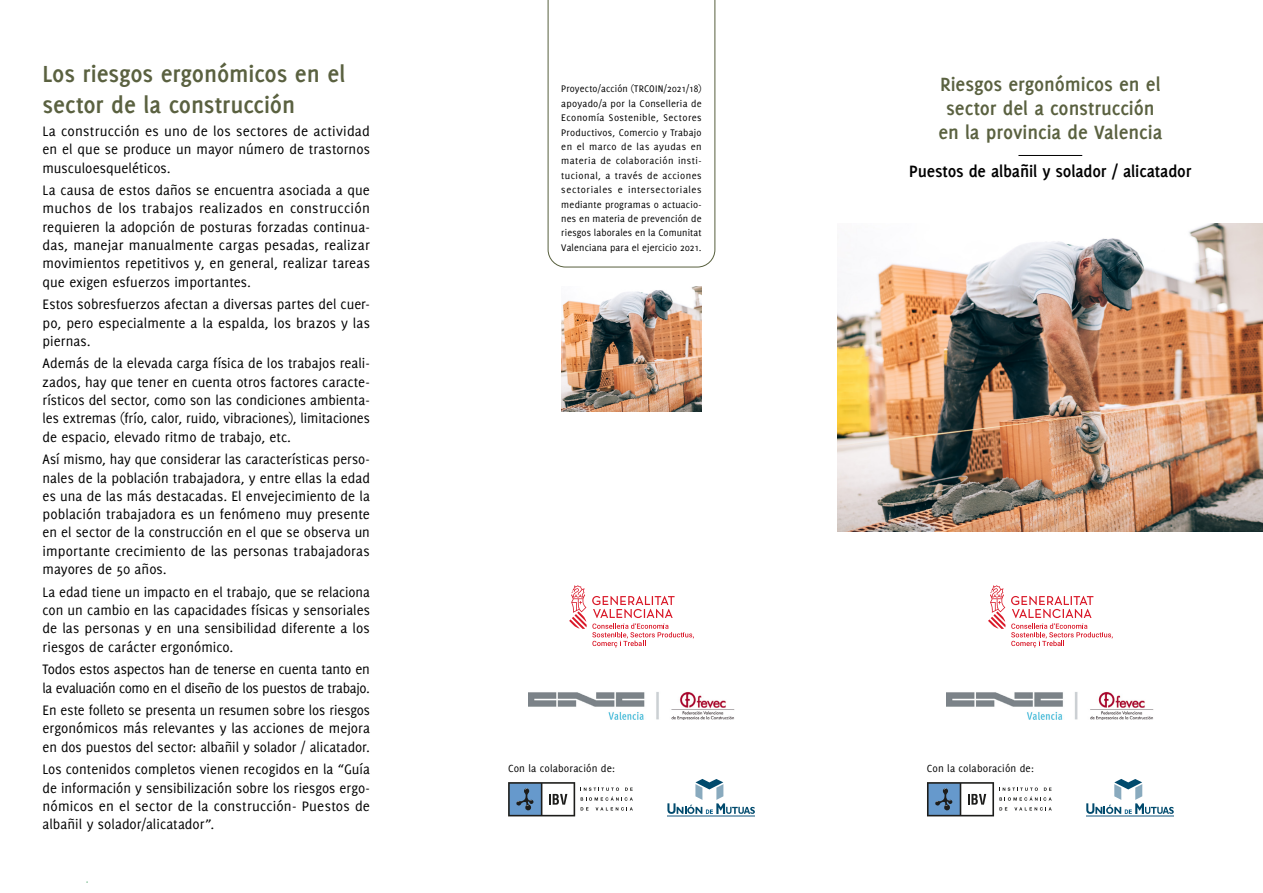
<style>
.page{position:relative;width:1263px;height:893px;background:#fff}
.page>*{position:absolute;margin:0;border:0;box-sizing:border-box;transform-origin:0 0}
.t1{font:700 25.5px/31.8px "Delicious";letter-spacing:-.005em;color:#5a6140}
.t2{font:700 21px/24px "Delicious";letter-spacing:-.005em;color:#5a6140;text-align:center}
.t3{font:700 18px "Delicious";letter-spacing:-.01em;color:#000}
.t4{font:15px/18.3px "Delicious";color:#000;text-align:justify}
.t5{font:15px/18.3px "Delicious";letter-spacing:-.02em;color:#000}
.t6{font:11.25px "Delicious";letter-spacing:.015em;color:#000}
.t7{font:10.5px/14.4px "Delicious";letter-spacing:.015em;color:#000;text-align:justify}
</style>
<div class="page">
<img style="left:838px;top:223px;width:425px;height:309px">
<hr style="left:1018px;top:155px;width:64px;height:1px;background:#000">
<svg style="left:988px;top:585px;width:125px;height:63px"></svg>
<svg style="left:927px;top:782px;width:125px;height:34px"></svg>
<svg style="left:1086px;top:779px;width:88px;height:35px"></svg>
<hr style="left:1086px;top:815px;width:88px;height:1px;background:#89aabe">
<img style="left:947px;top:692px;width:207px;height:28px">
<svg style="left:569px;top:585px;width:125px;height:63px"></svg>
<svg style="left:508px;top:782px;width:67px;height:34px"></svg>
<svg style="left:581px;top:807px;width:7px;height:3px"></svg>
<svg style="left:595px;top:807px;width:38px;height:4px"></svg>
<svg style="left:581px;top:787px;width:52px;height:14px"></svg>
<svg style="left:667px;top:779px;width:88px;height:35px"></svg>
<hr style="left:667px;top:815px;width:88px;height:1px;background:#89aabe">
<img style="left:528px;top:692px;width:207px;height:28px">
<img style="left:561px;top:286px;width:141px;height:125px">
<svg style="left:548px;top:0;width:167px;height:267px"></svg>
<h1 class="t1" style="left:43px;top:57px;width:304px">Los riesgos ergonómicos en el sector de la construcción</h1>
<p class="t4" style="left:43px;top:122px;width:329px">La construcción es uno de los sectores de actividad en el que se produce un mayor número de trastornos musculoesqueléticos.</p>
<p class="t4" style="left:43px;top:181px;width:329px">La causa de estos daños se encuentra asociada a que muchos de los trabajos realizados en construcción requieren la adopción de posturas forzadas continua&shy;das, manejar manualmente cargas pesadas, realizar movimientos repetitivos y, en general, realizar tareas que exigen esfuerzos importantes.</p>
<p class="t4" style="left:43px;top:295px;width:329px">Estos sobresfuerzos afectan a diversas partes del cuer&shy;po, pero especialmente a la espalda, los brazos y las piernas.</p>
<p class="t4" style="left:43px;top:354px;width:329px">Además de la elevada carga física de los trabajos reali&shy;zados, hay que tener en cuenta otros factores caracte&shy;rísticos del sector, como son las condiciones ambienta&shy;les extremas (frío, calor, ruido, vibraciones), limitaciones de espacio, elevado ritmo de trabajo, etc.</p>
<p class="t4" style="left:43px;top:450px;width:329px">Así mismo, hay que considerar las características perso&shy;nales de la población trabajadora, y entre ellas la edad es una de las más destacadas. El envejecimiento de la población trabajadora es un fenómeno muy presente en el sector de la construcción en el que se observa un importante crecimiento de las personas trabajadoras mayores de 50 años.</p>
<p class="t4" style="left:43px;top:582px;width:329px">La edad tiene un impacto en el trabajo, que se relaciona con un cambio en las capacidades físicas y sensoriales de las personas y en una sensibilidad diferente a los riesgos de carácter ergonómico.</p>
<p class="t5" style="left:43px;top:660px;width:329px">Todos estos aspectos han de tenerse en cuenta tanto en la evaluación como en el diseño de los puestos de trabajo.</p>
<p class="t4" style="left:43px;top:701px;width:329px">En este folleto se presenta un resumen sobre los riesgos ergonómicos más relevantes y las acciones de mejora en dos puestos del sector: albañil y solador / alicatador.</p>
<p class="t4" style="left:43px;top:760px;width:329px">Los contenidos completos vienen recogidos en la “Guía de información y sensibilización sobre los riesgos ergo&shy;nómicos en el sector de la construcción- Puestos de albañil y solador/alicatador”.</p>
<p class="t7" style="left:561px;top:82px;width:142px">Proyecto/acción (TRCOIN/2021/18) apoyado/a por la Conselleria de Economía Sostenible, Sectores Productivos, Comercio y Trabajo en el marco de las ayudas en materia de colaboración insti&shy;tucional, a través de acciones sectoriales e intersectoriales mediante programas o actuacio&shy;nes en materia de prevención de riesgos laborales en la Comunitat Valenciana para el ejercicio 2021.</p>
<h2 class="t2" style="left:938px;top:72px;width:225px">Riesgos ergonómicos en el sector del a construcción en la provincia de Valencia</h2>
<p class="t3" style="left:909px;top:161px;width:284px">Puestos de albañil y solador / alicatador</p>
<p class="t6" style="left:508px;top:761px;width:108px">Con la colaboración de:</p>
<p class="t6" style="left:927px;top:761px;width:108px">Con la colaboración de:</p>
</div>
